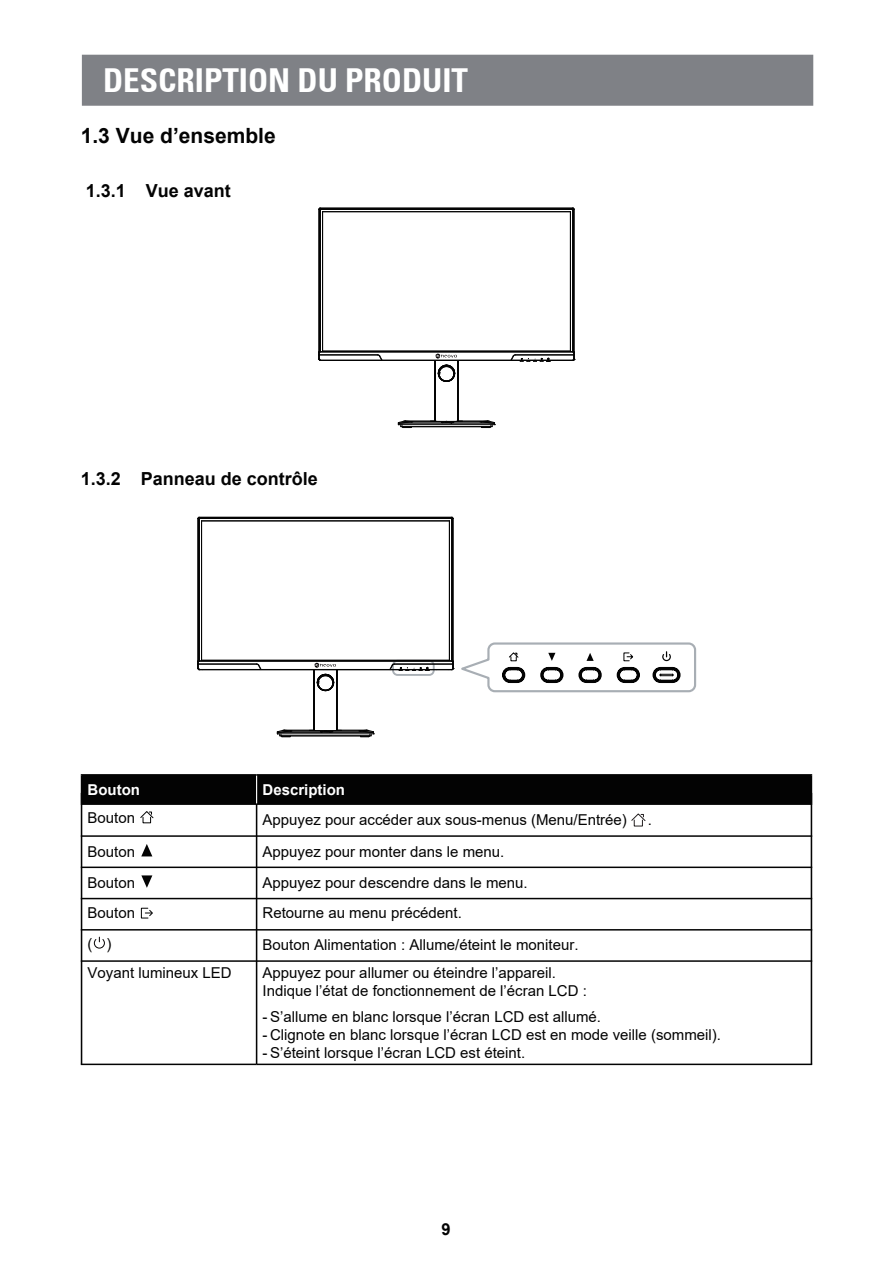
<style>
.page{position:relative;width:893px;height:1263px;background:#fff}
.page>*{position:absolute;margin:0;border:0;box-sizing:border-box;transform-origin:0 0}
.t1{font:700 condensed 33px "Univers 67";color:#fff}
.t2{font:700 21px "Arial";color:#030303}
.t3{font:700 18px "Arial";color:#030303}
.t4{font:700 16.5px "Arial";color:#030303}
.t5{font:15px/18px "Arial";color:#030303}
.t6{font:700 15px "Arial";color:#fff}
</style>
<div class="page">
<div style="left:82px;top:55px;width:731px;height:51px;background:#7f8186;border:2px solid #7f8186"></div>
<hr style="left:81px;top:793px;width:1px;height:271px;background:#030303">
<hr style="left:256px;top:793px;width:1px;height:271px;background:#030303">
<hr style="left:811px;top:793px;width:1px;height:271px;background:#030303">
<hr style="left:81px;top:835px;width:176px;height:2px;background:#030303">
<hr style="left:257px;top:835px;width:555px;height:2px;background:#030303">
<hr style="left:81px;top:866px;width:176px;height:2px;background:#030303">
<hr style="left:257px;top:866px;width:555px;height:2px;background:#030303">
<hr style="left:81px;top:898px;width:176px;height:1px;background:#030303">
<hr style="left:257px;top:898px;width:555px;height:1px;background:#030303">
<hr style="left:81px;top:929px;width:176px;height:1px;background:#030303">
<hr style="left:257px;top:929px;width:555px;height:1px;background:#030303">
<hr style="left:81px;top:960px;width:176px;height:2px;background:#030303">
<hr style="left:257px;top:960px;width:555px;height:2px;background:#030303">
<hr style="left:81px;top:1063px;width:176px;height:2px;background:#030303">
<hr style="left:257px;top:1063px;width:555px;height:2px;background:#030303">
<hr style="left:81px;top:774px;width:176px;height:2px;background:#030303">
<hr style="left:257px;top:774px;width:555px;height:2px;background:#030303">
<hr style="left:81px;top:803px;width:176px;height:2px;background:#030303">
<hr style="left:257px;top:803px;width:555px;height:2px;background:#030303">
<div style="left:81px;top:775px;width:731px;height:29px;background:#030303"></div>
<div style="left:143px;top:817px;width:8px;height:6px;border:1px solid #030303"></div>
<svg style="left:140px;top:811px;width:14px;height:8px"></svg>
<svg style="left:141px;top:844px;width:11px;height:12px"></svg>
<svg style="left:141px;top:875px;width:11px;height:13px"></svg>
<svg style="left:145px;top:909px;width:8px;height:8px"></svg>
<div style="left:141px;top:908px;width:7px;height:10px;border:1px solid #030303"></div>
<svg style="left:93px;top:936px;width:12px;height:13px"></svg>
<hr style="left:319px;top:209px;width:1px;height:143px;background:#030303">
<hr style="left:511px;top:360px;width:62px;height:1px;background:#030303">
<hr style="left:319px;top:355px;width:59px;height:1px;background:#030303">
<hr style="left:515px;top:355px;width:59px;height:1px;background:#030303">
<hr style="left:319px;top:354px;width:59px;height:1px;background:#030303">
<hr style="left:515px;top:354px;width:59px;height:1px;background:#030303">
<hr style="left:319px;top:352px;width:255px;height:1px;background:#030303">
<hr style="left:434px;top:360px;width:1px;height:61px;background:#030303">
<hr style="left:435px;top:360px;width:1px;height:61px;background:#030303">
<hr style="left:457px;top:360px;width:1px;height:61px;background:#030303">
<hr style="left:458px;top:360px;width:1px;height:61px;background:#030303">
<hr style="left:320px;top:209px;width:253px;height:1px;background:#030303">
<hr style="left:320px;top:208px;width:253px;height:1px;background:#030303">
<hr style="left:572px;top:210px;width:1px;height:142px;background:#030303">
<hr style="left:573px;top:209px;width:1px;height:143px;background:#030303">
<hr style="left:574px;top:209px;width:1px;height:150px;background:#030303">
<svg style="left:377px;top:354px;width:6px;height:6px"></svg>
<hr style="left:320px;top:211px;width:1px;height:141px;background:#030303">
<hr style="left:322px;top:212px;width:1px;height:139px;background:#030303">
<hr style="left:323px;top:351px;width:247px;height:1px;background:#030303">
<hr style="left:323px;top:211px;width:247px;height:1px;background:#030303">
<hr style="left:570px;top:212px;width:1px;height:139px;background:#030303">
<hr style="left:324px;top:360px;width:121px;height:1px;background:#030303">
<hr style="left:448px;top:360px;width:64px;height:1px;background:#030303">
<svg style="left:319px;top:351px;width:6px;height:10px"></svg>
<svg style="left:557px;top:351px;width:18px;height:10px"></svg>
<svg style="left:398px;top:420px;width:98px;height:8px"></svg>
<svg style="left:435px;top:353px;width:24px;height:29px"></svg>
<svg style="left:510px;top:354px;width:41px;height:8px"></svg>
<div style="left:392px;top:660px;width:43px;height:16px;border:2px solid #a8aeb4;border-radius:5px"></div>
<hr style="left:198px;top:518px;width:1px;height:143px;background:#030303">
<hr style="left:390px;top:669px;width:62px;height:1px;background:#030303">
<hr style="left:198px;top:664px;width:59px;height:1px;background:#030303">
<hr style="left:394px;top:664px;width:59px;height:1px;background:#030303">
<hr style="left:199px;top:661px;width:253px;height:1px;background:#030303">
<hr style="left:313px;top:670px;width:1px;height:60px;background:#030303">
<hr style="left:314px;top:670px;width:1px;height:60px;background:#030303">
<hr style="left:336px;top:670px;width:1px;height:60px;background:#030303">
<hr style="left:337px;top:670px;width:1px;height:60px;background:#030303">
<hr style="left:199px;top:518px;width:253px;height:1px;background:#030303">
<hr style="left:199px;top:517px;width:253px;height:1px;background:#030303">
<hr style="left:451px;top:519px;width:1px;height:142px;background:#030303">
<hr style="left:452px;top:518px;width:1px;height:143px;background:#030303">
<hr style="left:453px;top:518px;width:1px;height:150px;background:#030303">
<svg style="left:256px;top:664px;width:6px;height:5px"></svg>
<hr style="left:199px;top:520px;width:1px;height:141px;background:#030303">
<hr style="left:201px;top:521px;width:1px;height:139px;background:#030303">
<hr style="left:202px;top:660px;width:247px;height:1px;background:#030303">
<hr style="left:202px;top:521px;width:247px;height:1px;background:#030303">
<hr style="left:449px;top:521px;width:1px;height:139px;background:#030303">
<hr style="left:203px;top:669px;width:121px;height:1px;background:#030303">
<hr style="left:327px;top:669px;width:64px;height:1px;background:#030303">
<svg style="left:198px;top:661px;width:6px;height:10px"></svg>
<svg style="left:277px;top:729px;width:98px;height:9px"></svg>
<svg style="left:314px;top:663px;width:22px;height:28px"></svg>
<svg style="left:389px;top:664px;width:41px;height:7px"></svg>
<svg style="left:436px;top:641px;width:261px;height:52px"></svg>
<div style="left:634px;top:820px;width:9px;height:6px;border:1px solid #231f20"></div>
<svg style="left:631px;top:813px;width:15px;height:9px"></svg>
<h1 class="t1" style="left:103px;top:60px;width:366px">DESCRIPTION DU PRODUIT</h1>
<h2 class="t2" style="left:81px;top:121px;width:196px">1.3 Vue d’ensemble</h2>
<p class="t3" style="left:86px;top:178px;width:147px">1.3.1 Vue avant</p>
<p class="t3" style="left:81px;top:466px;width:239px">1.3.2 Panneau de contrôle</p>
<p class="t6" style="left:88px;top:779px;width:54px">Bouton</p>
<p class="t6" style="left:263px;top:779px;width:84px">Description</p>
<p class="t5" style="left:88px;top:809px;width:49px">Bouton</p>
<p class="t5" style="left:263px;top:810px;width:366px">Appuyez pour accéder aux sous-menus (Menu/Entrée)</p>
<p class="t5" style="left:648px;top:810px;width:6px">.</p>
<p class="t5" style="left:88px;top:842px;width:49px">Bouton</p>
<p class="t5" style="left:263px;top:842px;width:243px">Appuyez pour monter dans le menu.</p>
<p class="t5" style="left:88px;top:874px;width:49px">Bouton</p>
<p class="t5" style="left:263px;top:874px;width:267px">Appuyez pour descendre dans le menu.</p>
<p class="t5" style="left:88px;top:903px;width:49px">Bouton</p>
<p class="t5" style="left:263px;top:903px;width:201px">Retourne au menu précédent.</p>
<p class="t5" style="left:88px;top:935px;width:25px">( )</p>
<p class="t5" style="left:263px;top:935px;width:317px">Bouton Alimentation : Allume/éteint le moniteur.</p>
<p class="t5" style="left:88px;top:964px;width:146px">Voyant lumineux LED</p>
<p class="t5" style="left:263px;top:964px;width:326px">Appuyez pour allumer ou éteindre l’appareil.<br>Indique l’état de fonctionnement de l’écran LCD :</p>
<p class="t5" style="left:263px;top:1007px;width:340px">- S’allume en blanc lorsque l’écran LCD est allumé.</p>
<p class="t5" style="left:263px;top:1025px;width:460px">- Clignote en blanc lorsque l’écran LCD est en mode veille (sommeil).</p>
<p class="t5" style="left:263px;top:1043px;width:264px">- S’éteint lorsque l’écran LCD est éteint.</p>
<p class="t4" style="left:442px;top:1217px;width:11px">9</p>
</div>
